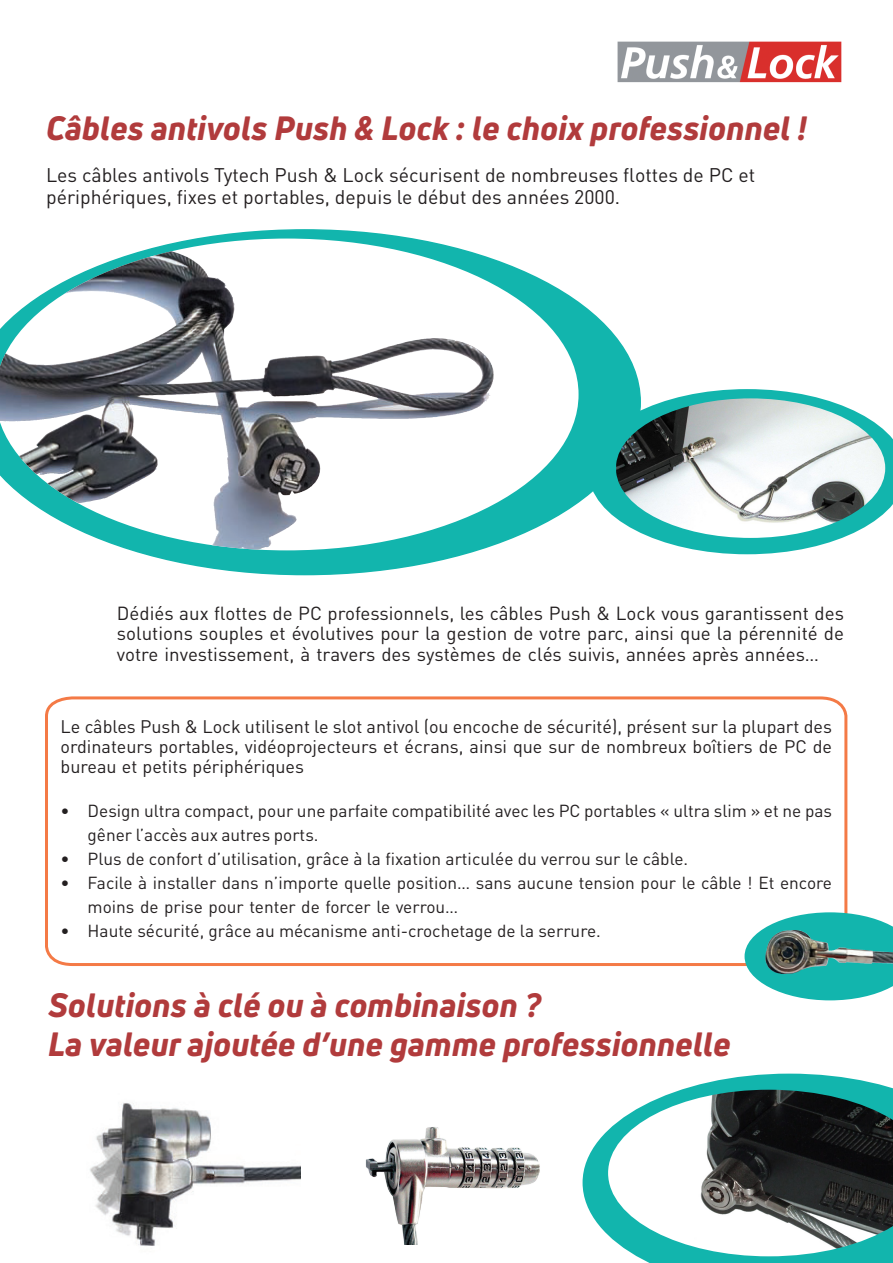
<style>
.page{position:relative;width:893px;height:1263px;background:#fff}
.page>*{position:absolute;margin:0;border:0;box-sizing:border-box;transform-origin:0 0}
.t1{font:italic 800 33px "Uni Neue";letter-spacing:.01em;color:#b13b3c}
.t2{font:19.5px/21.5px "DIN";color:#231f20}
.t3{font:18.75px/20.7px "DIN";color:#231f20;text-align:justify}
.t4{font:18px/19.8px "DIN";color:#231f20;text-align:justify}
.t5{font:17.25px "DIN";color:#231f20}
</style>
<div class="page">
<svg style="left:583px;top:1073px;width:310px;height:190px"></svg>
<img style="left:608px;top:1090px;width:285px;height:166px">
<svg style="left:130px;top:229px;width:510px;height:346px"></svg>
<svg style="left:0;top:239px;width:579px;height:311px"></svg>
<img style="left:65px;top:291px;width:111px;height:56px">
<img style="left:617px;top:41px;width:225px;height:42px">
<svg style="left:45px;top:696px;width:803px;height:270px"></svg>
<svg style="left:745px;top:912px;width:148px;height:88px"></svg>
<svg style="left:589px;top:389px;width:304px;height:165px;fill:#12b5ad"></svg>
<img style="left:765px;top:930px;width:74px;height:44px">
<img style="left:616px;top:398px;width:269px;height:140px">
<img style="left:90px;top:1102px;width:211px;height:144px">
<img style="left:365px;top:1127px;width:175px;height:118px">
<p class="t1" style="left:46px;top:105px;width:762px">Câbles antivols Push &amp; Lock le: choix professionnel !</p>
<p class="t2" style="left:46px;top:164px;width:711px">Les câbles antivols Tytech Push &amp; Lock sécurisent de nombreuses flottes de PC et périphériques, fixes et portables, depuis le début des années 2000.</p>
<p class="t3" style="left:117px;top:602px;width:729px">Dédiés aux flottes de PC professionnels, les câbles Push &amp; Lock vous garantissent des solutions souples et évolutives pour la gestion de votre parc, ainsi que la pérennité de votre investissement à, travers des systèmes de clés suivis, années après années...</p>
<p class="t4" style="left:61px;top:717px;width:773px">Le câbles Push &amp; Lock utilisent le slot antivol (ou encoche de sécurité ,) présent sur la plupart des ordinateurs portables, vidéoprojecteurs et écrans, ainsi que sur de nombreux boîtiers de PC de bureau et petits périphériques</p>
<p class="t5" style="left:88px;top:800px;width:746px">Design ultra compact, pour une parfaite compatibilité avec les PC portables « ultra slim » et ne pas</p>
<p class="t5" style="left:61px;top:800px;width:11px">•</p>
<p class="t5" style="left:61px;top:848px;width:11px">•</p>
<p class="t5" style="left:61px;top:872px;width:11px">•</p>
<p class="t5" style="left:61px;top:920px;width:11px">•</p>
<p class="t5" style="left:88px;top:824px;width:232px">gêner ’l accès aux autres ports.</p>
<p class="t5" style="left:88px;top:848px;width:602px">Plus de confort ’d utilisation, grâce laà fixation articulée du verrou sur le câble.</p>
<p class="t5" style="left:88px;top:872px;width:746px">Facile à installer dans ’n importe quelle position… sans aucune tension pour le câble ! Et encore</p>
<p class="t5" style="left:88px;top:896px;width:372px">moins de prise pour tenter de forcer le verrou...</p>
<p class="t5" style="left:88px;top:920px;width:515px">Haute sécurité, grâce au mécanisme anti-crochetage de la serrure.</p>
<p class="t1" style="left:48px;top:982px;width:495px">Solutions à clé ou à combinaison ?</p>
<p class="t1" style="left:48px;top:1022px;width:684px">La valeur ajoutée ’d une gamme professionnelle</p>
</div>
